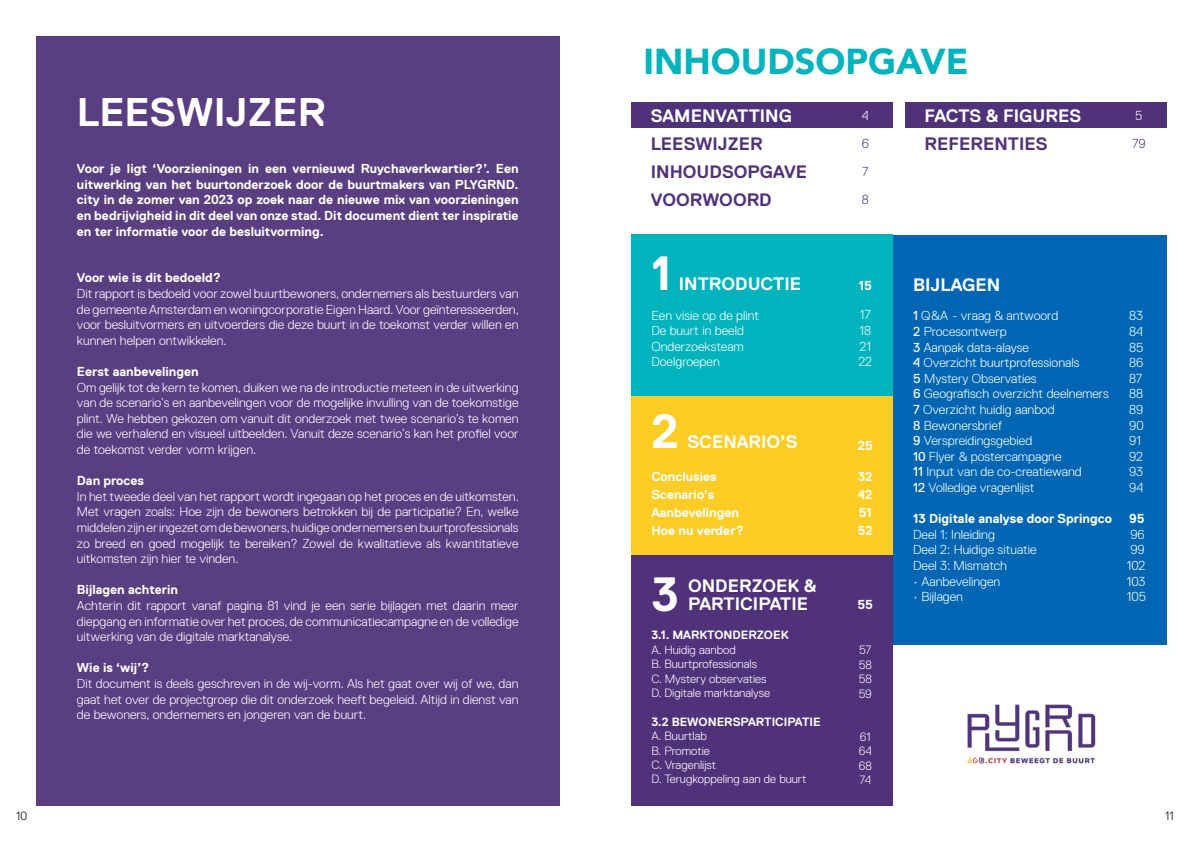
<style>
.page{position:relative;width:1191px;height:842px;background:#fff}
.page>*{position:absolute;margin:0;border:0;box-sizing:border-box;transform-origin:0 0}
.t1{font:700 48px "Replica";color:#fff}
.t2{font:700 40px "Replica";color:#fff}
.t3{font:900 36px "Avenir";color:#00b3bc}
.t4{font:700 18px/18px "Replica";color:#fff}
.t5{font:700 18px/28px "Replica";color:#50327a}
.t6{font:300 13px/15.6px "Replica";color:#fff;text-align:justify}
.t7{font:700 13px/18px "Replica";color:#fff;text-align:justify}
.t8{font:300 13px/28px "Replica";color:#50327a;text-align:justify}
.t9{font:300 12px/14.4px "Replica";color:#fff}
.t10{font:700 12px "Replica";color:#fff}
.t11{font:300 12px "Replica";color:#000}
.s1{font-weight:400}
</style>
<div class="page">
<div style="left:631px;top:102px;width:262px;height:26px;background:#50327a"></div>
<div style="left:631px;top:396px;width:262px;height:159px;background:#fdcc25"></div>
<div style="left:36px;top:36px;width:523px;height:770px;background:#5a3e82"></div>
<div style="left:631px;top:555px;width:262px;height:250px;background:#50327a"></div>
<div style="left:631px;top:235px;width:262px;height:161px;background:#00b3bc"></div>
<div style="left:893px;top:235px;width:273px;height:410px;background:#0066b3"></div>
<div style="left:905px;top:102px;width:261px;height:26px;background:#50327a"></div>
<img style="left:967px;top:704px;width:129px;height:60px">
<h2 class="t2" style="left:77px;top:90px;width:250px">LEESWIJZER</h2>
<p class="t7" style="left:77px;top:161px;width:443px;line-height:15.6px">Voor je ligt ‘Voorzieningen in een vernieuwd Ruychaverkwartier?’. Een uitwerking van het buurtonderzoek door de buurtmakers van PLYGRND. city in de zomer van 2023 op zoek naar de nieuwe mix van voorzieningen en bedrijvigheid in dit deel van onze stad. Dit document dient ter inspiratie en ter informatie voor de besluitvorming.</p>
<p class="t7" style="left:77px;top:269px;width:146px">Voor wie is dit bedoeld?</p>
<p class="t6" style="left:77px;top:286px;width:443px">Dit rapport is bedoeld voor zowel buurtbewoners, ondernemers als bestuurders van de gemeente Amsterdam en woningcorporatie Eigen Haard. Voor geïnteresseerden, voor besluitvormers en uitvoerders die deze buurt in de toekomst verder willen en kunnen helpen ontwikkelen.</p>
<p class="t7" style="left:77px;top:362px;width:123px">Eerst aanbevelingen</p>
<p class="t6" style="left:77px;top:379px;width:443px">Om gelijk tot de kern te komen, duiken we na de introductie meteen in de uitwerking van de scenario’s en aanbevelingen voor de mogelijke invulling van de toekomstige plint. We hebben gekozen om vanuit dit onderzoek met twee scenario’s te komen die we verhalend en visueel uitbeelden. Vanuit deze scenario’s kan het profiel voor de toekomst verder vorm krijgen.</p>
<p class="t7" style="left:77px;top:472px;width:69px">Dan proces</p>
<p class="t6" style="left:77px;top:488px;width:443px">In het tweede deel van het rapport wordt ingegaan op het proces en de uitkomsten.<br>Met vragen zoals: Hoe zijn de bewoners betrokken bij de participatie? En, welke middelen zijn er ingezet om de bewoners, huidige ondernemers en buurtprofessionals zo breed en goed mogelijk te bereiken? Zowel de kwalitatieve als kwantitatieve uitkomsten zijn hier te vinden.</p>
<p class="t7" style="left:77px;top:581px;width:103px">Bijlagen achterin</p>
<p class="t6" style="left:77px;top:598px;width:443px">Achterin dit rapport vanaf pagina 81 vind je een serie bijlagen met daarin meer diepgang en informatie over het proces, de communicatiecampagne en de volledige uitwerking van de digitale marktanalyse.</p>
<p class="t7" style="left:77px;top:659px;width:74px">Wie is ‘wij’?</p>
<p class="t6" style="left:77px;top:676px;width:443px">Dit document is deels geschreven in de wij-vorm. Als het gaat over wij of we, dan gaat het over de projectgroep die dit onderzoek heeft begeleid. Altijd in dienst van de bewoners, ondernemers en jongeren van de buurt.</p>
<h3 class="t3" style="left:643px;top:31px;width:327px">INHOUDSOPGAVE</h3>
<h3 class="t4" style="left:924px;top:106px;width:158px">FACTS &amp; FIGURES</h3>
<h3 class="t5" style="left:924px;top:129px;width:125px">REFERENTIES</h3>
<h3 class="t4" style="left:651px;top:106px;width:143px">SAMENVATTING</h3>
<h3 class="t5" style="left:651px;top:129px;width:158px">LEESWIJZER<br>INHOUDSOPGAVE<br>VOORWOORD</h3>
<p class="t6" style="left:862px;top:107px;width:8px">4</p>
<p class="t8" style="left:861px;top:129px;width:9px">6<br>7<br>8</p>
<p class="t6" style="left:1135px;top:107px;width:9px">5</p>
<p class="t8" style="left:1132px;top:129px;width:15px">79</p>
<h1 class="t1" style="left:651px;top:246px;width:21px">1</h1>
<h3 class="t4" style="left:679px;top:274px;width:124px">INTRODUCTIE</h3>
<p class="t6" style="left:651px;top:307px;width:109px;text-align:left">Een visie op de plint<br>De buurt in beeld<br>Onderzoeksteam<br>Doelgroepen</p>
<p class="t7" style="left:858px;top:277px;width:15px">15</p>
<p class="t6" style="left:858px;top:307px;width:15px">17<br>18<br>21<br>22</p>
<h1 class="t1" style="left:651px;top:405px;width:29px">2</h1>
<h3 class="t4" style="left:687px;top:433px;width:112px">SCENARIO’S</h3>
<p class="t7" style="left:651px;top:467px;width:94px;text-align:left">Conclusies<br>Scenario’s<br>Aanbevelingen<br>Hoe nu verder?</p>
<p class="t7" style="left:857px;top:467px;width:17px">32<br>42<br>51<br>52</p>
<p class="t7" style="left:857px;top:436px;width:17px">25</p>
<h1 class="t1" style="left:651px;top:567px;width:29px">3</h1>
<h3 class="t4" style="left:688px;top:577px;width:130px">ONDERZOEK &amp;<br>PARTICIPATIE</h3>
<p class="t10" style="left:651px;top:629px;width:138px">3.1. MARKTONDERZOEK</p>
<p class="t9" style="left:651px;top:642px;width:120px">A. Huidig aanbod<br>B. Buurtprofessionals<br>C. Mystery observaties<br>D. Digitale marktanalyse</p>
<p class="t10" style="left:651px;top:715px;width:171px">3.2 BEWONERSPARTICIPATIE</p>
<p class="t9" style="left:651px;top:729px;width:156px">A. Buurtlab<br>B. Promotie<br>C. Vragenlijst<br>D. Terugkoppeling aan de buurt</p>
<p class="t7" style="left:857px;top:595px;width:17px">55</p>
<p class="t9" style="left:858px;top:643px;width:15px;text-align:justify">57<br>58<br>58<br>59</p>
<p class="t9" style="left:858px;top:729px;width:15px;text-align:justify">61<br>64<br>68<br>74</p>
<h3 class="t4" style="left:913px;top:276px;width:89px">BIJLAGEN</h3>
<p class="t6" style="left:913px;top:308px;width:147px"><span class="s1">1</span> Q&amp;A - vraag &amp; antwoord</p>
<p class="t6" style="left:1129px;top:308px;width:15px">83</p>
<p class="t6" style="left:913px;top:324px;width:95px"><span class="s1">2</span> Procesontwerp</p>
<p class="t6" style="left:1129px;top:324px;width:15px">84</p>
<p class="t6" style="left:913px;top:339px;width:117px"><span class="s1">3</span> Aanpak data-alayse</p>
<p class="t6" style="left:1129px;top:339px;width:16px">85</p>
<p class="t6" style="left:913px;top:355px;width:168px"><span class="s1">4</span> Overzicht buurtprofessionals</p>
<p class="t6" style="left:1129px;top:355px;width:16px">86</p>
<p class="t6" style="left:913px;top:370px;width:125px"><span class="s1">5</span> Mystery Observaties</p>
<p class="t6" style="left:1129px;top:370px;width:14px">87</p>
<p class="t6" style="left:913px;top:386px;width:197px"><span class="s1">6</span> Geografisch overzicht deelnemers</p>
<p class="t6" style="left:1129px;top:386px;width:16px">88</p>
<p class="t6" style="left:913px;top:402px;width:143px"><span class="s1">7</span> Overzicht huidig aanbod</p>
<p class="t6" style="left:1129px;top:402px;width:16px">89</p>
<p class="t6" style="left:913px;top:417px;width:91px"><span class="s1">8</span> Bewonersbrief</p>
<p class="t6" style="left:1129px;top:417px;width:16px">90</p>
<p class="t6" style="left:913px;top:433px;width:121px"><span class="s1">9</span> Verspreidingsgebied</p>
<p class="t6" style="left:1129px;top:433px;width:13px">91</p>
<p class="t6" style="left:913px;top:448px;width:150px"><span class="s1">10</span> Flyer &amp; postercampagne</p>
<p class="t6" style="left:1129px;top:448px;width:15px">92</p>
<p class="t6" style="left:913px;top:464px;width:170px"><span class="s1">11</span> Input van de co-creatiewand</p>
<p class="t6" style="left:1129px;top:464px;width:15px">93</p>
<p class="t6" style="left:913px;top:480px;width:123px"><span class="s1">12</span> Volledige vragenlijst</p>
<p class="t6" style="left:1129px;top:480px;width:16px">94</p>
<p class="t7" style="left:913px;top:510px;width:200px">13 Digitale analyse door Springco</p>
<p class="t7" style="left:1129px;top:510px;width:17px">95</p>
<p class="t6" style="left:913px;top:526px;width:83px">Deel 1: Inleiding</p>
<p class="t6" style="left:1130px;top:526px;width:16px">96</p>
<p class="t6" style="left:913px;top:542px;width:125px">Deel 2: Huidige situatie</p>
<p class="t6" style="left:1130px;top:542px;width:16px">99</p>
<p class="t6" style="left:913px;top:558px;width:95px">Deel 3: Mismatch</p>
<p class="t6" style="left:1126px;top:558px;width:20px">102</p>
<p class="t6" style="left:913px;top:573px;width:89px">• Aanbevelingen</p>
<p class="t6" style="left:1126px;top:573px;width:20px">103</p>
<p class="t6" style="left:913px;top:589px;width:51px">• Bijlagen</p>
<p class="t6" style="left:1126px;top:589px;width:21px">105</p>
<p class="t11" style="left:16px;top:810px;width:12px">10</p>
<p class="t11" style="left:1165px;top:810px;width:10px">11</p>
</div>
